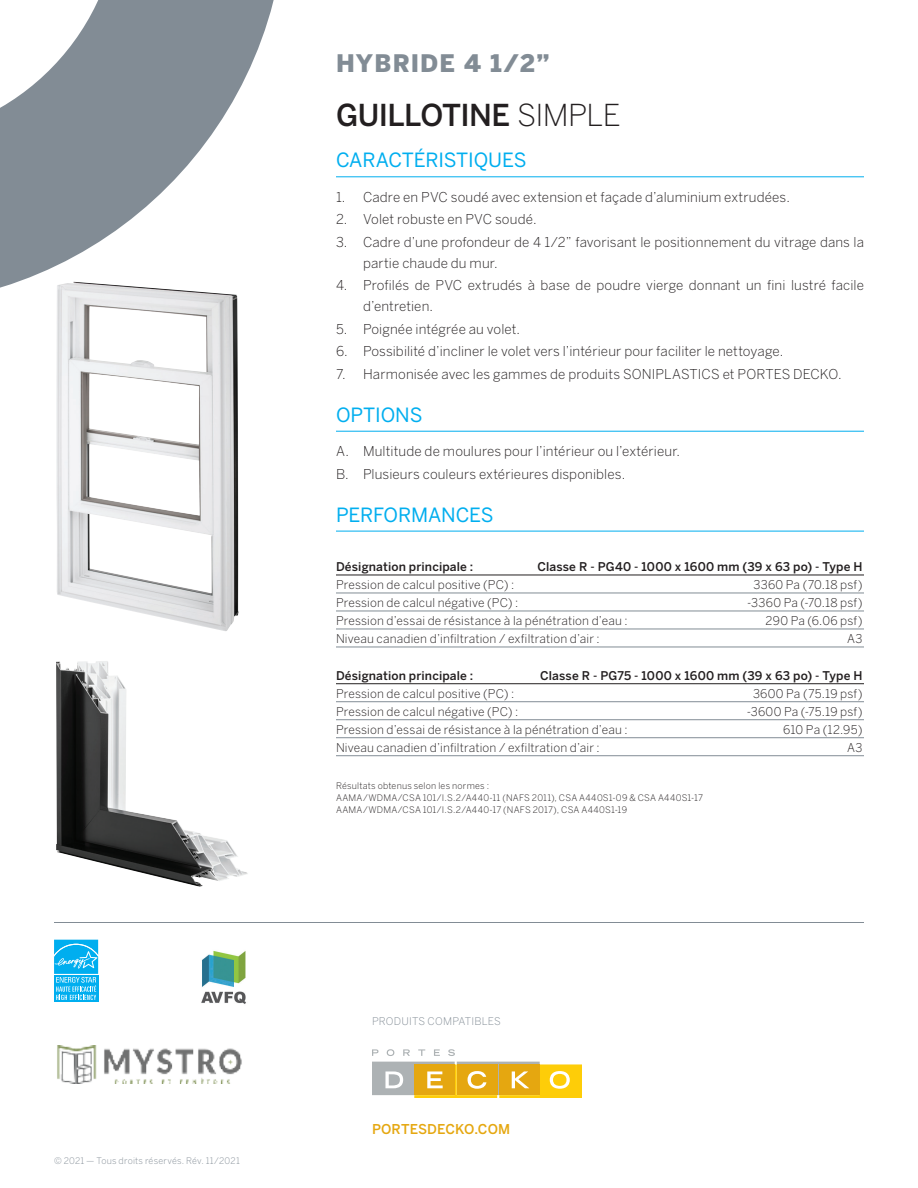
<style>
.page{position:relative;width:918px;height:1188px;background:#fff}
.page>*{position:absolute;margin:0;border:0;box-sizing:border-box;transform-origin:0 0}
.t1{font:500 30px "Benton Sans";letter-spacing:-.025em;color:#231f20}
.t2{font:900 24px "Benton Sans";letter-spacing:.045em;color:#828c95}
.t3{font:19.5px "Benton Sans";letter-spacing:-.01em;color:#00aeef}
.t4{font:300 13.5px/21px "Benton Sans";letter-spacing:.01em;color:#231f20}
.t5{font:500 13.5px "Benton Sans";letter-spacing:.01em;color:#e5a710}
.t6{font:300 12px "Benton Sans";letter-spacing:.01em;color:#231f20}
.t7{font:500 12px "Benton Sans";letter-spacing:.01em;color:#231f20}
.t8{font:300 10.5px "Benton Sans";letter-spacing:.015em;color:#828c95}
.t9{font:300 9px/12px "Benton Sans";letter-spacing:.025em;color:#231f20}
.t10{font:300 9px "Benton Sans";letter-spacing:.025em;color:#828c95}
.s1{font-weight:300}
</style>
<div class="page">
<svg style="left:0;top:0;width:274px;height:288px;fill:#828c95"></svg>
<img style="left:201px;top:951px;width:45px;height:53px">
<svg style="left:54px;top:939px;width:45px;height:63px"></svg>
<div style="left:54px;top:975px;width:44px;height:27px;background:#00aeef"></div>
<svg style="left:54px;top:940px;width:44px;height:60px"></svg>
<img style="left:56px;top:661px;width:192px;height:226px">
<img style="left:56px;top:282px;width:183px;height:349px">
<hr style="left:54px;top:922px;width:810px;height:1px;background:#828c95">
<svg style="left:372px;top:1049px;width:6px;height:7px"></svg>
<svg style="left:387px;top:1049px;width:7px;height:7px"></svg>
<svg style="left:403px;top:1049px;width:7px;height:7px"></svg>
<svg style="left:418px;top:1049px;width:7px;height:7px"></svg>
<svg style="left:434px;top:1049px;width:6px;height:7px"></svg>
<svg style="left:448px;top:1049px;width:7px;height:7px"></svg>
<svg style="left:372px;top:1062px;width:210px;height:36px;background:#e2bd4e"></svg>
<hr style="left:336px;top:176px;width:528px;height:1px;background:#00aeef">
<hr style="left:336px;top:431px;width:528px;height:1px;background:#00aeef">
<hr style="left:336px;top:531px;width:528px;height:1px;background:#00aeef">
<hr style="left:336px;top:575px;width:528px;height:1px;background:#231f20">
<hr style="left:336px;top:593px;width:528px;height:1px;background:#828c95">
<hr style="left:336px;top:611px;width:528px;height:1px;background:#828c95">
<hr style="left:336px;top:629px;width:528px;height:1px;background:#828c95">
<hr style="left:336px;top:647px;width:528px;height:1px;background:#828c95">
<hr style="left:336px;top:683px;width:528px;height:1px;background:#231f20">
<hr style="left:336px;top:701px;width:528px;height:1px;background:#828c95">
<hr style="left:336px;top:719px;width:528px;height:1px;background:#828c95">
<hr style="left:336px;top:737px;width:528px;height:1px;background:#828c95">
<hr style="left:336px;top:755px;width:528px;height:1px;background:#828c95">
<p class="t10" style="left:54px;top:1156px;width:187px">© 2021 — Tous droits réservés. Rév. 11/2021</p>
<h2 class="t2" style="left:336px;top:49px;width:215px">HYBRIDE 4 1/2”</h2>
<h1 class="t1" style="left:336px;top:97px;width:286px">GUILLOTINE <span class="s1">SIMPLE</span></h1>
<h3 class="t3" style="left:336px;top:149px;width:192px">CARACTÉRISTIQUES</h3>
<p class="t4" style="left:336px;top:186px;width:456px">1. Cadre en PVC soudé avec extension et façade d’aluminium extrudées.</p>
<p class="t4" style="left:336px;top:209px;width:202px">2. Volet robuste en PVC soudé.</p>
<p class="t4" style="left:363px;top:231px;width:502px;text-indent:-27px">3. Cadre d’une profondeur de 4 1/2” favorisant le positionnement du vitrage dans la partie chaude du mur.</p>
<p class="t4" style="left:363px;top:275px;width:502px;text-indent:-27px">4. Profilés de PVC extrudés à base de poudre vierge donnant un fini lustré facile d’entretien.</p>
<p class="t4" style="left:336px;top:318px;width:186px">5. Poignée intégrée au volet.</p>
<p class="t4" style="left:336px;top:341px;width:449px">6. Possibilité d’incliner le volet vers l’intérieur pour faciliter le nettoyage.</p>
<p class="t4" style="left:336px;top:363px;width:507px">7. Harmonisée avec les gammes de produits SONIPLASTICS et PORTES DECKO.</p>
<h3 class="t3" style="left:336px;top:403px;width:88px">OPTIONS</h3>
<p class="t4" style="left:336px;top:440px;width:346px;line-height:22.5px">A. Multitude de moulures pour l’intérieur ou l’extérieur.<br>B. Plusieurs couleurs extérieures disponibles.</p>
<h3 class="t3" style="left:336px;top:503px;width:159px">PERFORMANCES</h3>
<p class="t7" style="left:336px;top:560px;width:139px">Désignation principale :</p>
<p class="t7" style="left:537px;top:560px;width:327px">Classe R - PG40 - 1000 x 1600 mm (39 x 63 po) - Type H</p>
<p class="t6" style="left:336px;top:578px;width:180px">Pression de calcul positive (PC) :</p>
<p class="t6" style="left:753px;top:578px;width:111px">3360 Pa (70.18 psf)</p>
<p class="t6" style="left:336px;top:596px;width:184px">Pression de calcul négative (PC) :</p>
<p class="t6" style="left:747px;top:596px;width:117px">-3360 Pa (-70.18 psf)</p>
<p class="t6" style="left:336px;top:614px;width:293px">Pression d’essai de résistance à la pénétration d’eau :</p>
<p class="t6" style="left:766px;top:614px;width:98px">290 Pa (6.06 psf)</p>
<p class="t6" style="left:336px;top:632px;width:265px">Niveau canadien d’infiltration / exfiltration d’air :</p>
<p class="t6" style="left:847px;top:632px;width:17px">A3</p>
<p class="t7" style="left:336px;top:668px;width:139px">Désignation principale :</p>
<p class="t7" style="left:540px;top:668px;width:324px">Classe R - PG75 - 1000 x 1600 mm (39 x 63 po) - Type H</p>
<p class="t6" style="left:336px;top:687px;width:180px">Pression de calcul positive (PC) :</p>
<p class="t6" style="left:753px;top:687px;width:111px">3600 Pa (75.19 psf)</p>
<p class="t6" style="left:336px;top:705px;width:184px">Pression de calcul négative (PC) :</p>
<p class="t6" style="left:747px;top:705px;width:117px">-3600 Pa (-75.19 psf)</p>
<p class="t6" style="left:336px;top:723px;width:293px">Pression d’essai de résistance à la pénétration d’eau :</p>
<p class="t6" style="left:783px;top:723px;width:81px">610 Pa (12.95)</p>
<p class="t6" style="left:336px;top:741px;width:265px">Niveau canadien d’infiltration / exfiltration d’air :</p>
<p class="t6" style="left:847px;top:741px;width:17px">A3</p>
<p class="t9" style="left:336px;top:779px;width:369px">Résultats obtenus selon les normes :<br>AAMA/WDMA/CSA 101/I.S.2/A440-11 (NAFS 2011), CSA A440S1-09 &amp; CSA A440S1-17<br>AAMA/WDMA/CSA 101/I.S.2/A440-17 (NAFS 2017), CSA A440S1-19</p>
<p class="t8" style="left:372px;top:1015px;width:130px">PRODUITS COMPATIBLES</p>
<p class="t5" style="left:372px;top:1121px;width:140px">PORTESDECKO.COM</p>
</div>
